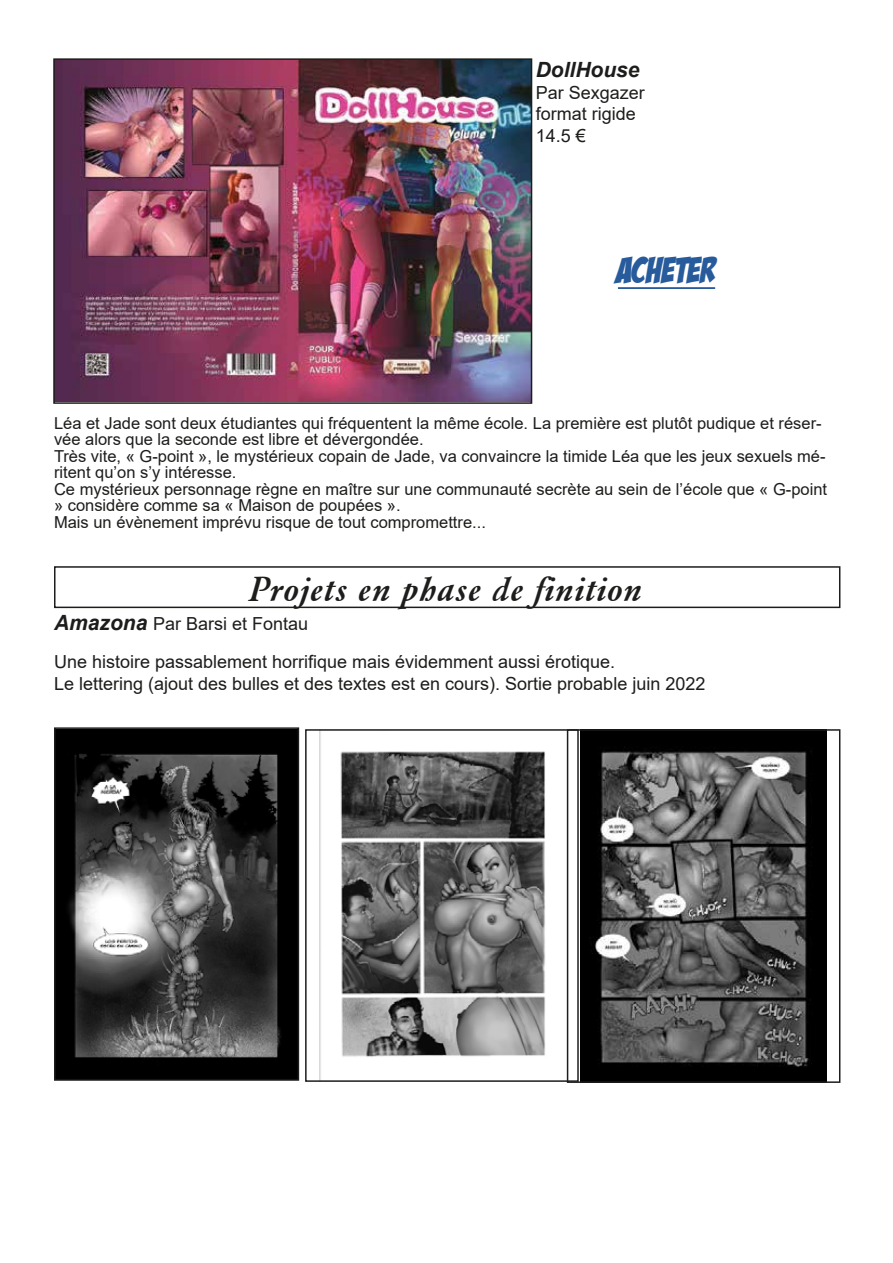
<style>
.page{position:relative;width:893px;height:1263px;background:#fff}
.page>*{position:absolute;margin:0;border:0;box-sizing:border-box;transform-origin:0 0}
.t1{font:italic 500 36px "Garamond";color:#1d1d1b}
.t2{font:36px "Bada Boom BB";color:#275b9b}
.t3{font:italic 700 21px "Arial";color:#1d1d1b}
.t4{font:18px/21.6px "Arial";color:#1d1d1b}
.t5{font:16.5px/16.5px "Arial";color:#1d1d1b}
.s1{font-weight:700;font-style:italic;font-size:21px}
</style>
<div class="page">
<img style="left:56px;top:61px;width:473px;height:340px">
<div style="left:53px;top:58px;width:479px;height:346px;border:2px solid #1d1d1b"></div>
<hr style="left:618px;top:287px;width:97px;height:2px;background:#275b9b">
<div style="left:54px;top:566px;width:786px;height:42px;border:2px solid #1d1d1b"></div>
<img style="left:57px;top:730px;width:239px;height:348px">
<div style="left:54px;top:727px;width:245px;height:354px;border:2px solid #1d1d1b"></div>
<img style="left:319px;top:732px;width:226px;height:347px">
<div style="left:305px;top:729px;width:274px;height:353px;border:2px solid #1d1d1b"></div>
<img style="left:580px;top:732px;width:247px;height:348px">
<div style="left:567px;top:729px;width:273px;height:354px;border:2px solid #1d1d1b"></div>
<p class="t3" style="left:536px;top:56px;width:105px">DollHouse</p>
<p class="t4" style="left:536px;top:81px;width:111px">Par Sexgazer format rigide<br>14.5 €</p>
<h1 class="t2" style="left:618px;top:251px;width:99px">ACHETER</h1>
<p class="t5" style="left:54px;top:415px;width:775px">Léa et Jade sont deux étudiantes qui fréquentent la même école. La première est plutôt pudique et réser&shy;vée alors que la seconde est libre et dévergondée.<br>Très vite, « G-point », le mystérieux copain de Jade, va convaincre la timide Léa que les jeux sexuels mé&shy;ritent qu’on s’y intéresse.<br>Ce mystérieux personnage règne en maître sur une communauté secrète au sein de l’école que « G-point » considère comme sa « Maison de poupées ».<br>Mais un évènement imprévu risque de tout compromettre...</p>
<h1 class="t1" style="left:250px;top:568px;width:396px">Projets en phase de finition</h1>
<p class="t4" style="left:54px;top:604px;width:563px;line-height:38.2px"><span class="s1">Amazona</span> Par Barsi et Fontau<br>Une histoire passablement horrifique mais évidemment aussi érotique.</p>
<p class="t4" style="left:54px;top:672px;width:653px">Le lettering (ajout des bulles et des textes est en cours). Sortie probable juin 2022</p>
</div>
